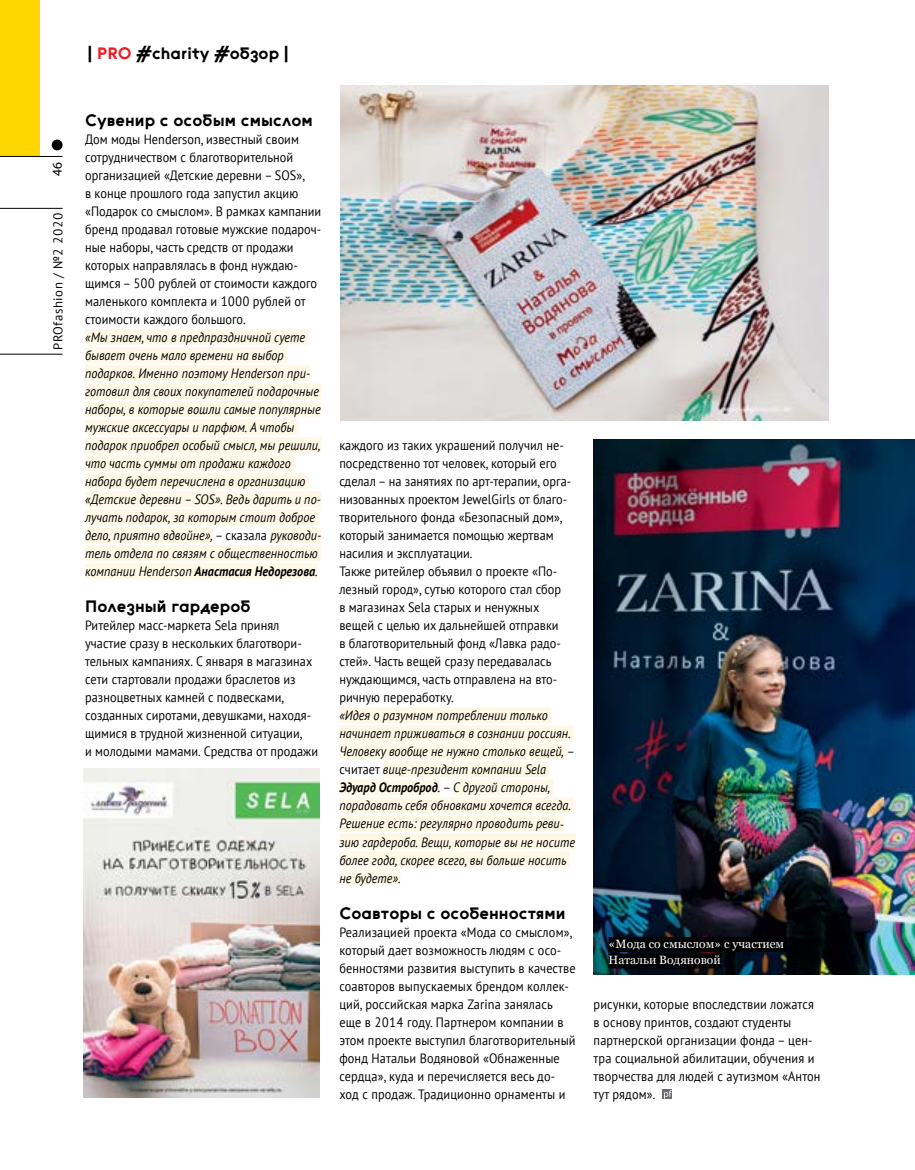
<style>
.page{position:relative;width:915px;height:1170px;background:#fff}
.page>*{position:absolute;margin:0;border:0;box-sizing:border-box;transform-origin:0 0}
.t1{font:16.5px "Geometric Sans Serifv 1";letter-spacing:.005em;color:#000}
.t2{font:13.5px/18px "PT Sans";letter-spacing:.005em;color:#000;scale:.91 1}
.t3{font:italic 13.5px/18px "PT Sans";letter-spacing:.005em;color:#000;scale:.9 1}
.t4{font:13.5px "Myriad Pro";color:#000}
.t5{font:12.75px "PT Sans";letter-spacing:.04em;color:#000}
.t6{font:12px/16.5px "Georgia";color:#fff}
.s1{color:#ed1d24}
.s2{font-style:normal}
.s3{font-weight:700}
</style>
<div class="page">
<div style="left:0;top:0;width:40px;height:156px;background:#ffd600"></div>
<hr style="left:0;top:208px;width:63px;height:1px;background:#000">
<hr style="left:0;top:156px;width:63px;height:1px;background:#000">
<hr style="left:0;top:354px;width:63px;height:1px;background:#000">
<div style="left:52px;top:139px;width:11px;height:11px;background:#000;border-radius:50%"></div>
<div style="left:85px;top:329px;width:223px;height:16px;background:#fff8e6"></div>
<div style="left:85px;top:347px;width:202px;height:16px;background:#fff8e6"></div>
<div style="left:85px;top:365px;width:225px;height:16px;background:#fff8e6"></div>
<div style="left:85px;top:383px;width:236px;height:16px;background:#fff8e6"></div>
<div style="left:85px;top:401px;width:236px;height:16px;background:#fff8e6"></div>
<div style="left:85px;top:419px;width:212px;height:16px;background:#fff8e6"></div>
<div style="left:85px;top:437px;width:236px;height:16px;background:#fff8e6"></div>
<div style="left:85px;top:455px;width:209px;height:16px;background:#fff8e6"></div>
<div style="left:85px;top:473px;width:224px;height:16px;background:#fff8e6"></div>
<div style="left:85px;top:491px;width:236px;height:16px;background:#fff8e6"></div>
<div style="left:85px;top:509px;width:233px;height:16px;background:#fff8e6"></div>
<div style="left:85px;top:527px;width:128px;height:16px;background:#fff8e6"></div>
<div style="left:270px;top:527px;width:51px;height:16px;background:#fff8e6"></div>
<div style="left:85px;top:545px;width:236px;height:16px;background:#fff8e6"></div>
<div style="left:85px;top:563px;width:232px;height:16px;background:#fff8e6"></div>
<div style="left:339px;top:707px;width:212px;height:16px;background:#fff8e6"></div>
<div style="left:339px;top:725px;width:234px;height:16px;background:#fff8e6"></div>
<div style="left:339px;top:743px;width:227px;height:16px;background:#fff8e6"></div>
<div style="left:383px;top:761px;width:166px;height:16px;background:#fff8e6"></div>
<div style="left:339px;top:779px;width:101px;height:16px;background:#fff8e6"></div>
<div style="left:453px;top:779px;width:100px;height:16px;background:#fff8e6"></div>
<div style="left:339px;top:797px;width:235px;height:16px;background:#fff8e6"></div>
<div style="left:339px;top:815px;width:224px;height:16px;background:#fff8e6"></div>
<div style="left:339px;top:833px;width:236px;height:16px;background:#fff8e6"></div>
<div style="left:339px;top:851px;width:230px;height:16px;background:#fff8e6"></div>
<div style="left:339px;top:869px;width:61px;height:16px;background:#fff8e6"></div>
<div style="left:661px;top:1089px;width:10px;height:9px;background:#6d6e71"></div>
<svg style="left:664px;top:1090px;width:7px;height:8px"></svg>
<img style="left:340px;top:85px;width:488px;height:335px">
<img style="left:83px;top:768px;width:236px;height:329px">
<img style="left:593px;top:439px;width:321px;height:535px">
<div style="left:608px;top:937px;width:178px;height:14px;background:#000"></div>
<div style="left:608px;top:953px;width:112px;height:15px;background:#000"></div>
<p class="t1" style="left:87px;top:44px;width:203px">| <span class="s1">PRO</span> #charity #обзор |</p>
<p class="t4" style="left:49px;top:176px;width:15px;rotate:-90deg">46</p>
<p class="t5" style="left:50px;top:350px;width:139px;rotate:-90deg">PROfashion / №2 2020</p>
<p class="t1" style="left:85px;top:111px;width:229px">Сувенир с особым смыслом</p>
<p class="t2" style="left:85px;top:130px;width:261px">Дом моды Henderson, известный своим сотрудничеством с благотворительной организацией «Детские деревни – SOS»,<br>в конце прошлого года запустил акцию «Подарок со смыслом». В рамках кампании бренд продавал готовые мужские подароч&shy;ные наборы, часть средств от продажи которых направлялась в фонд нуждаю&shy;щимся – 500 рублей от стоимости каждого маленького комплекта и 1000 рублей от стоимости каждого большого.</p>
<p class="t3" style="left:85px;top:328px;width:264px">«Мы знаем, что в предпраздничной суете бывает очень мало времени на выбор подарков. Именно поэтому Henderson при&shy;готовил для своих покупателей подарочные наборы, в которые вошли самые популярные мужские аксессуары и парфюм. А чтобы подарок приобрел особый смысл, мы решили, что часть суммы от продажи каждого набора будет перечислена в организацию «Детские деревни – SOS». Ведь дарить и по&shy;лучать подарок, за которым стоит доброе дело, приятно вдвойне», <span class="s2">– сказала</span> руководи&shy;тель отдела по связям с общественностью компании Henderson <span class="s3">Анастасия Недорезова</span>.</p>
<p class="t1" style="left:85px;top:597px;width:167px">Полезный гардероб</p>
<p class="t2" style="left:85px;top:616px;width:257px">Ритейлер масс-маркета Sela принял участие сразу в нескольких благотвори&shy;тельных кампаниях. С января в магазинах сети стартовали продажи браслетов из разноцветных камней с подвесками, созданных сиротами, девушками, находя&shy;щимися в трудной жизненной ситуации,<br>и молодыми мамами. Средства от продажи</p>
<p class="t2" style="left:339px;top:436px;width:256px">каждого из таких украшений получил не&shy;посредственно тот человек, который его сделал – на занятиях по арт-терапии, орга&shy;низованных проектом JewelGirls от благо&shy;творительного фонда «Безопасный дом», который занимается помощью жертвам насилия и эксплуатации.<br>Также ритейлер объявил о проекте «По&shy;лезный город», сутью которого стал сбор<br>в магазинах Sela старых и ненужных вещей с целью их дальнейшей отправки<br>в благотворительный фонд «Лавка радо&shy;стей». Часть вещей сразу передавалась нуждающимся, часть отправлена на вто&shy;ричную переработку.</p>
<p class="t3" style="left:339px;top:706px;width:263px">«Идея о разумном потреблении только начинает приживаться в сознании россиян.<br>Человеку вообще не нужно столько вещей, <span class="s2">– считает</span> вице-президент компании Sela <span class="s3">Эдуард Остроброд</span>. <span class="s2">–</span> С другой стороны, порадовать себя обновками хочется всегда.<br>Решение есть: регулярно проводить реви&shy;зию гардероба. Вещи, которые вы не носите более года, скорее всего, вы больше носить не будете».</p>
<p class="t1" style="left:339px;top:903px;width:228px">Соавторы с особенностями</p>
<p class="t2" style="left:339px;top:922px;width:261px">Реализацией проекта «Мода со смыслом», который дает возможность людям с осо&shy;бенностями развития выступить в качестве соавторов выпускаемых брендом коллек&shy;ций, российская марка Zarina занялаcь еще в 2014 году. Партнером компании в этом проекте выступил благотворительный фонд Натальи Водяновой «Обнаженные сердца», куда и перечисляется весь до&shy;ход с продаж. Традиционно орнаменты и</p>
<p class="t6" style="left:608px;top:934px;width:177px">«Мода со смыслом» с участием<br>Натальи Водяновой</p>
<p class="t2" style="left:593px;top:994px;width:251px">рисунки, которые впоследствии ложатся в основу принтов, создают студенты партнерской организации фонда – цен&shy;тра социальной абилитации, обучения и творчества для людей с аутизмом «Антон тут рядом».</p>
</div>
